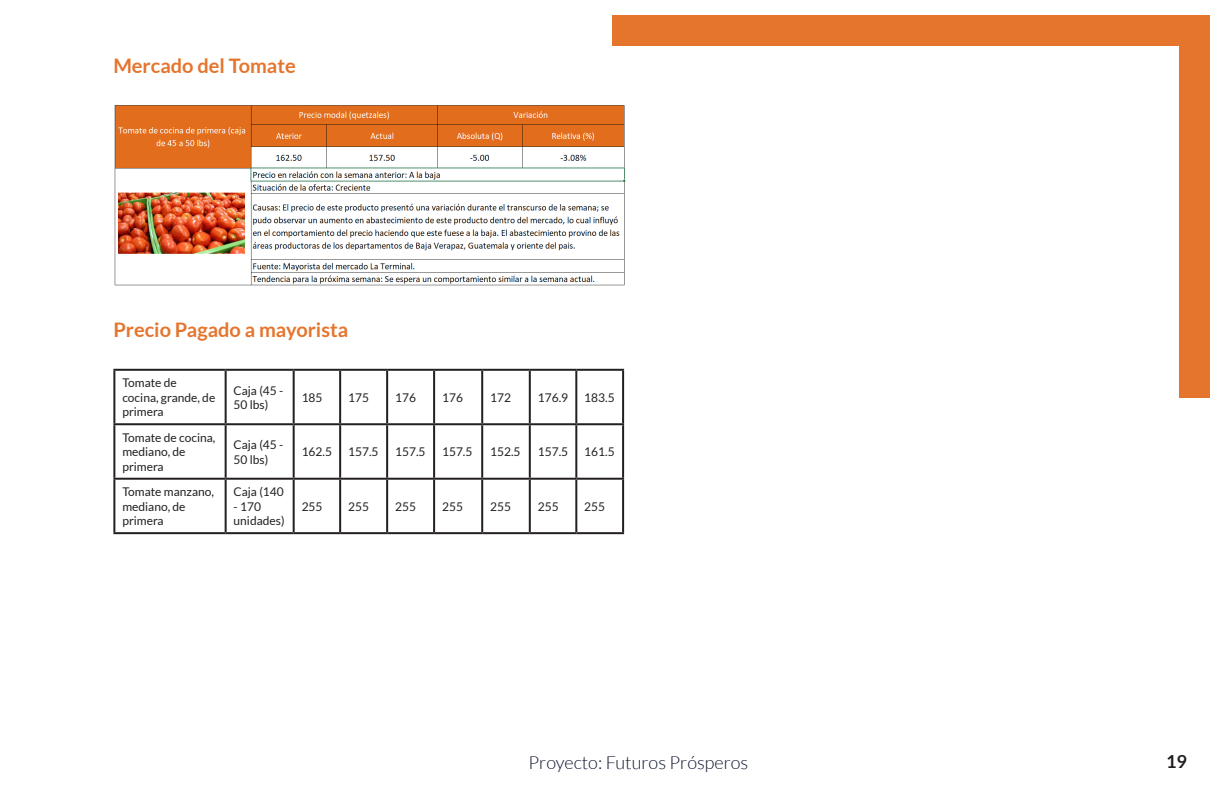
<style>
.page{position:relative;width:1224px;height:792px;background:#fff}
.page>*{position:absolute;margin:0;border:0;box-sizing:border-box;transform-origin:0 0}
.Titulo_2{font:700 20px "Lato";color:#e5752d}
.t1{font:300 18px "Lato";color:#0c142f}
.t2{font:700 18px "Lato";color:#231f20}
.Parrafo{font:12px/14.4px "Lato";color:#231f20}
</style>
<div class="page">
<div style="left:612px;top:15px;width:598px;height:31px;background:#e5752d"></div>
<div style="left:1179px;top:15px;width:31px;height:382px;background:#e5752d"></div>
<hr style="left:113px;top:369px;width:113px;height:2px;background:#231f20">
<hr style="left:113px;top:371px;width:2px;height:52px;background:#231f20">
<hr style="left:226px;top:369px;width:68px;height:2px;background:#231f20">
<hr style="left:225px;top:371px;width:2px;height:52px;background:#231f20">
<hr style="left:294px;top:369px;width:46px;height:2px;background:#231f20">
<hr style="left:293px;top:371px;width:2px;height:52px;background:#231f20">
<hr style="left:340px;top:369px;width:47px;height:2px;background:#231f20">
<hr style="left:339px;top:371px;width:2px;height:52px;background:#231f20">
<hr style="left:387px;top:369px;width:47px;height:2px;background:#231f20">
<hr style="left:386px;top:371px;width:2px;height:52px;background:#231f20">
<hr style="left:434px;top:369px;width:48px;height:2px;background:#231f20">
<hr style="left:433px;top:371px;width:2px;height:52px;background:#231f20">
<hr style="left:482px;top:369px;width:48px;height:2px;background:#231f20">
<hr style="left:481px;top:371px;width:2px;height:52px;background:#231f20">
<hr style="left:530px;top:369px;width:46px;height:2px;background:#231f20">
<hr style="left:529px;top:371px;width:2px;height:52px;background:#231f20">
<hr style="left:576px;top:369px;width:48px;height:2px;background:#231f20">
<hr style="left:575px;top:371px;width:2px;height:52px;background:#231f20">
<hr style="left:622px;top:371px;width:2px;height:52px;background:#231f20">
<hr style="left:113px;top:423px;width:113px;height:2px;background:#231f20">
<hr style="left:113px;top:425px;width:2px;height:53px;background:#231f20">
<hr style="left:226px;top:423px;width:68px;height:2px;background:#231f20">
<hr style="left:225px;top:425px;width:2px;height:53px;background:#231f20">
<hr style="left:294px;top:423px;width:46px;height:2px;background:#231f20">
<hr style="left:293px;top:425px;width:2px;height:53px;background:#231f20">
<hr style="left:340px;top:423px;width:47px;height:2px;background:#231f20">
<hr style="left:339px;top:425px;width:2px;height:53px;background:#231f20">
<hr style="left:387px;top:423px;width:47px;height:2px;background:#231f20">
<hr style="left:386px;top:425px;width:2px;height:53px;background:#231f20">
<hr style="left:434px;top:423px;width:48px;height:2px;background:#231f20">
<hr style="left:433px;top:425px;width:2px;height:53px;background:#231f20">
<hr style="left:482px;top:423px;width:48px;height:2px;background:#231f20">
<hr style="left:481px;top:425px;width:2px;height:53px;background:#231f20">
<hr style="left:530px;top:423px;width:46px;height:2px;background:#231f20">
<hr style="left:529px;top:425px;width:2px;height:53px;background:#231f20">
<hr style="left:576px;top:423px;width:48px;height:2px;background:#231f20">
<hr style="left:575px;top:425px;width:2px;height:53px;background:#231f20">
<hr style="left:622px;top:425px;width:2px;height:53px;background:#231f20">
<hr style="left:113px;top:478px;width:113px;height:2px;background:#231f20">
<hr style="left:113px;top:480px;width:2px;height:52px;background:#231f20">
<hr style="left:226px;top:478px;width:68px;height:2px;background:#231f20">
<hr style="left:225px;top:480px;width:2px;height:52px;background:#231f20">
<hr style="left:294px;top:478px;width:46px;height:2px;background:#231f20">
<hr style="left:293px;top:480px;width:2px;height:52px;background:#231f20">
<hr style="left:340px;top:478px;width:47px;height:2px;background:#231f20">
<hr style="left:339px;top:480px;width:2px;height:52px;background:#231f20">
<hr style="left:387px;top:478px;width:47px;height:2px;background:#231f20">
<hr style="left:386px;top:480px;width:2px;height:52px;background:#231f20">
<hr style="left:434px;top:478px;width:48px;height:2px;background:#231f20">
<hr style="left:433px;top:480px;width:2px;height:52px;background:#231f20">
<hr style="left:482px;top:478px;width:48px;height:2px;background:#231f20">
<hr style="left:481px;top:480px;width:2px;height:52px;background:#231f20">
<hr style="left:530px;top:478px;width:46px;height:2px;background:#231f20">
<hr style="left:529px;top:480px;width:2px;height:52px;background:#231f20">
<hr style="left:576px;top:478px;width:48px;height:2px;background:#231f20">
<hr style="left:575px;top:480px;width:2px;height:52px;background:#231f20">
<hr style="left:622px;top:480px;width:2px;height:52px;background:#231f20">
<hr style="left:113px;top:532px;width:113px;height:2px;background:#231f20">
<hr style="left:226px;top:532px;width:68px;height:2px;background:#231f20">
<hr style="left:294px;top:532px;width:46px;height:2px;background:#231f20">
<hr style="left:340px;top:532px;width:47px;height:2px;background:#231f20">
<hr style="left:387px;top:532px;width:47px;height:2px;background:#231f20">
<hr style="left:434px;top:532px;width:48px;height:2px;background:#231f20">
<hr style="left:482px;top:532px;width:48px;height:2px;background:#231f20">
<hr style="left:530px;top:532px;width:46px;height:2px;background:#231f20">
<hr style="left:576px;top:532px;width:48px;height:2px;background:#231f20">
<img style="left:114px;top:105px;width:511px;height:181px">
<p class="Titulo_2" style="left:113px;top:54px;width:184px">Mercado del Tomate</p>
<p class="Titulo_2" style="left:113px;top:318px;width:236px">Precio Pagado a mayorista</p>
<p class="Parrafo" style="left:122px;top:376px;width:94px">Tomate de cocina, grande, de primera</p>
<p class="Parrafo" style="left:234px;top:383px;width:51px">Caja (45 -<br>50 lbs)</p>
<p class="Parrafo" style="left:302px;top:390px;width:22px">185</p>
<p class="Parrafo" style="left:348px;top:390px;width:22px">175</p>
<p class="Parrafo" style="left:395px;top:390px;width:22px">176</p>
<p class="Parrafo" style="left:442px;top:390px;width:22px">176</p>
<p class="Parrafo" style="left:490px;top:390px;width:22px">172</p>
<p class="Parrafo" style="left:538px;top:390px;width:32px">176.9</p>
<p class="Parrafo" style="left:584px;top:390px;width:32px">183.5</p>
<p class="Parrafo" style="left:122px;top:430px;width:95px">Tomate de cocina, mediano, de primera</p>
<p class="Parrafo" style="left:234px;top:437px;width:51px">Caja (45 -<br>50 lbs)</p>
<p class="Parrafo" style="left:302px;top:445px;width:32px">162.5</p>
<p class="Parrafo" style="left:348px;top:445px;width:32px">157.5</p>
<p class="Parrafo" style="left:395px;top:445px;width:32px">157.5</p>
<p class="Parrafo" style="left:442px;top:445px;width:32px">157.5</p>
<p class="Parrafo" style="left:490px;top:445px;width:32px">152.5</p>
<p class="Parrafo" style="left:538px;top:445px;width:32px">157.5</p>
<p class="Parrafo" style="left:584px;top:445px;width:32px">161.5</p>
<p class="Parrafo" style="left:122px;top:485px;width:93px">Tomate manzano, mediano, de primera</p>
<p class="Parrafo" style="left:234px;top:485px;width:52px">Caja (140</p>
<p class="Parrafo" style="left:234px;top:499px;width:53px">- 170 unidades)</p>
<p class="Parrafo" style="left:302px;top:499px;width:22px">255</p>
<p class="Parrafo" style="left:348px;top:499px;width:22px">255</p>
<p class="Parrafo" style="left:395px;top:499px;width:22px">255</p>
<p class="Parrafo" style="left:442px;top:499px;width:22px">255</p>
<p class="Parrafo" style="left:490px;top:499px;width:22px">255</p>
<p class="Parrafo" style="left:538px;top:499px;width:22px">255</p>
<p class="Parrafo" style="left:584px;top:499px;width:22px">255</p>
<h2 class="t1" style="left:529px;top:752px;width:221px">Proyecto: Futuros Prósperos</h2>
<h2 class="t2" style="left:1166px;top:751px;width:22px">19</h2>
</div>
